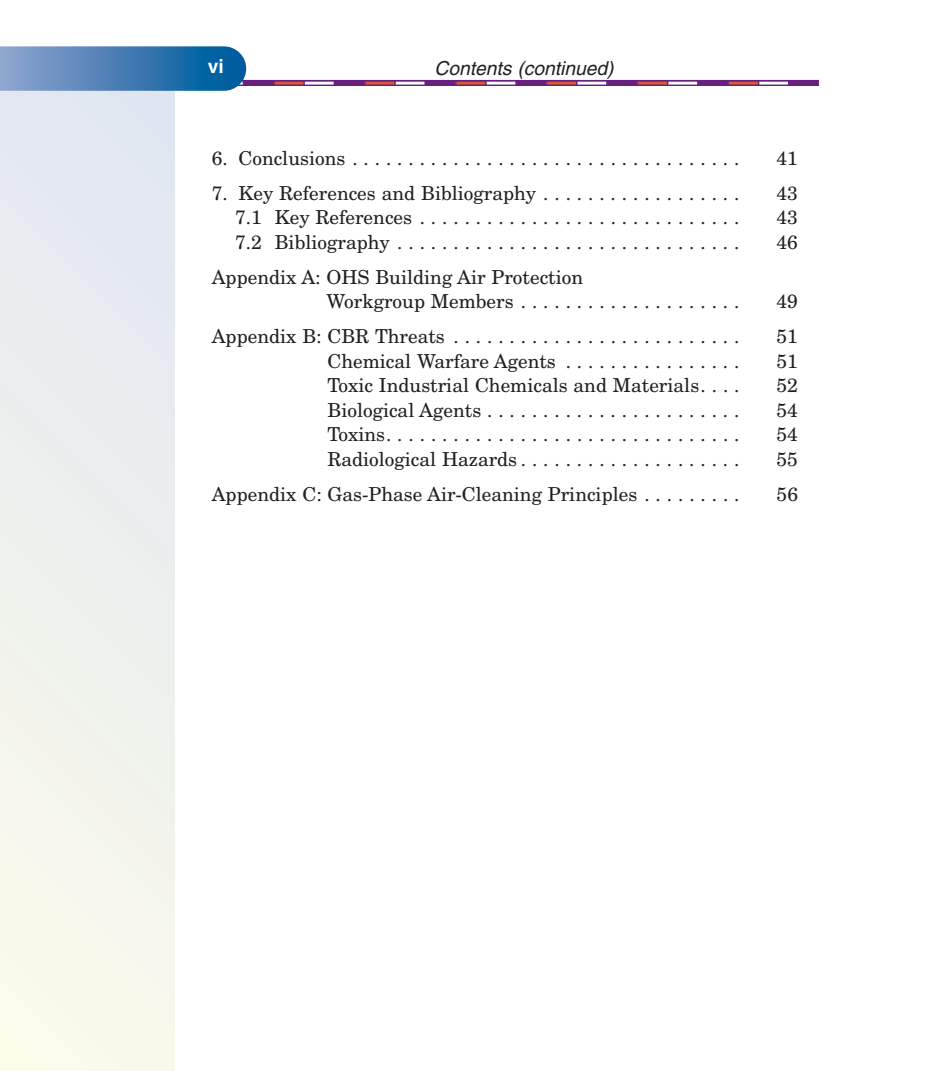
<style>
.page{position:relative;width:945px;height:1071px;background:#fff}
.page>*{position:absolute;margin:0;border:0;box-sizing:border-box;transform-origin:0 0}
.t1{font:19.25px/24.5px "New Century Schlbk";color:#231f20}
.t2{font:italic 19.25px "Helvetica";color:#231f20}
.t3{font:700 19.25px "Helvetica";color:#fff}
</style>
<div class="page">
<div style="left:0;top:91px;width:175px;height:980px;background:linear-gradient(to right,#f0f2ed,#ebeeee)"></div>
<svg style="left:0;top:46px;width:819px;height:45px"></svg>
<p class="t3" style="left:208px;top:59px;width:18px">vi</p>
<p class="t2" style="left:435px;top:61px;width:181px">Contents (continued)</p>
<p class="t1" style="left:212px;top:147px;width:529px">6. Conclusions . . . . . . . . . . . . . . . . . . . . . . . . . . . . . . . . . . .</p>
<p class="t1" style="left:777px;top:147px;width:23px">41</p>
<p class="t1" style="left:212px;top:182px;width:529px">7. Key References and Bibliography . . . . . . . . . . . . . . . . . .</p>
<p class="t1" style="left:777px;top:182px;width:23px">43</p>
<p class="t1" style="left:235px;top:207px;width:506px">7.1 Key References . . . . . . . . . . . . . . . . . . . . . . . . . . . . .</p>
<p class="t1" style="left:777px;top:207px;width:23px">43</p>
<p class="t1" style="left:235px;top:231px;width:506px">7.2 Bibliography . . . . . . . . . . . . . . . . . . . . . . . . . . . . . . .</p>
<p class="t1" style="left:777px;top:231px;width:23px">46</p>
<p class="t1" style="left:326px;top:266px;width:415px;text-indent:-115px">Appendix A: OHS Building Air Protection<br>Workgroup Members . . . . . . . . . . . . . . . . . . . .</p>
<p class="t1" style="left:777px;top:291px;width:23px">49</p>
<p class="t1" style="left:212px;top:326px;width:529px">Appendix B: CBR Threats . . . . . . . . . . . . . . . . . . . . . . . . . .</p>
<p class="t1" style="left:777px;top:326px;width:23px">51</p>
<p class="t1" style="left:327px;top:350px;width:414px">Chemical Warfare Agents . . . . . . . . . . . . . . . .</p>
<p class="t1" style="left:777px;top:350px;width:23px">51</p>
<p class="t1" style="left:327px;top:375px;width:414px">Toxic Industrial Chemicals and Materials. . . .</p>
<p class="t1" style="left:777px;top:375px;width:23px">52</p>
<p class="t1" style="left:327px;top:399px;width:414px">Biological Agents . . . . . . . . . . . . . . . . . . . . . . .</p>
<p class="t1" style="left:777px;top:399px;width:23px">54</p>
<p class="t1" style="left:327px;top:424px;width:414px">Toxins. . . . . . . . . . . . . . . . . . . . . . . . . . . . . . . .</p>
<p class="t1" style="left:777px;top:424px;width:23px">54</p>
<p class="t1" style="left:327px;top:448px;width:414px">Radiological Hazards . . . . . . . . . . . . . . . . . . . .</p>
<p class="t1" style="left:777px;top:448px;width:23px">55</p>
<p class="t1" style="left:212px;top:483px;width:529px">Appendix C: Gas-Phase Air-Cleaning Principles . . . . . . . . .</p>
<p class="t1" style="left:777px;top:483px;width:23px">56</p>
</div>
